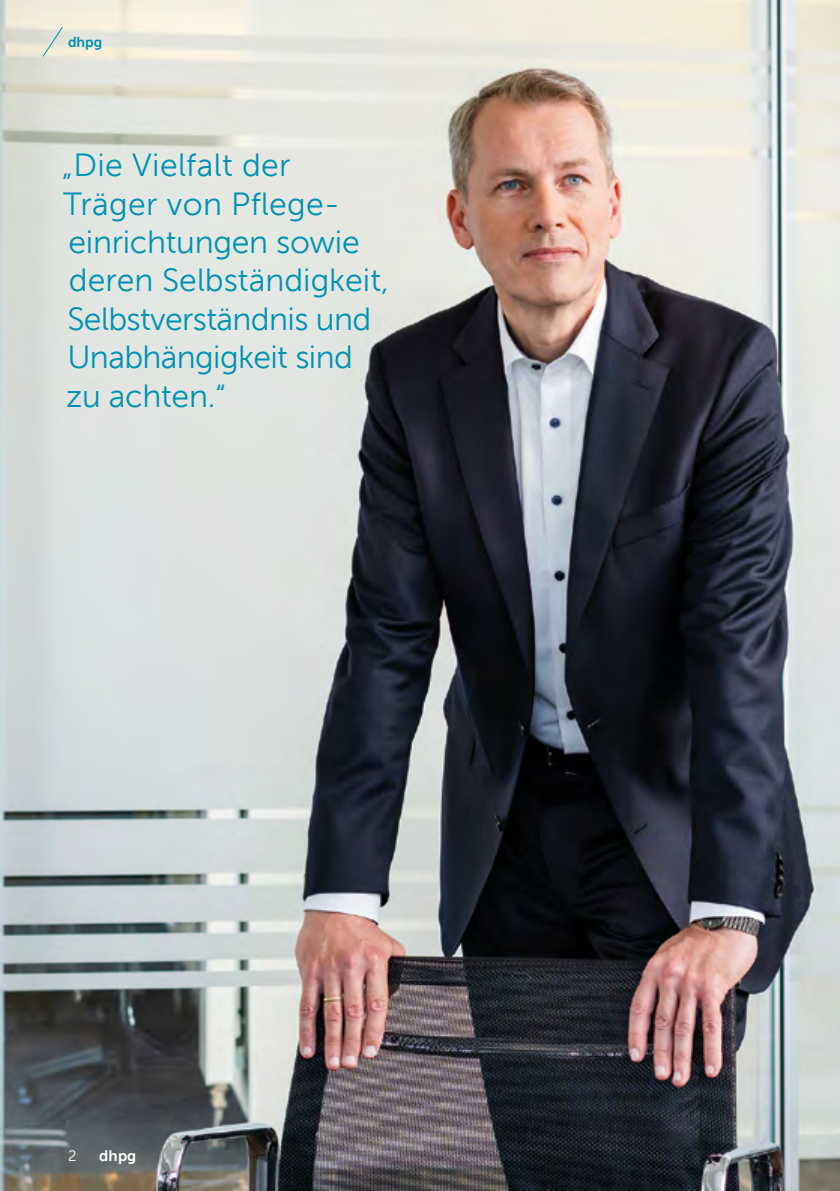
<style>
.page{position:relative;width:840px;height:1191px;background:#fff}
.page>*{position:absolute;margin:0;border:0;box-sizing:border-box;transform-origin:0 0}
.t1{font:700 32px/38.4px "Museofordhpg";letter-spacing:-.01em;color:#0091b3}
.t2{font:800 15px "Museofordhpg";color:#fff}
.t3{font:700 15px "Museofordhpg";color:#fff}
.t4{font:800 14px "Museofordhpg";color:#0091b3}
</style>
<div class="page">
<img style="left:0;top:0;width:839px;height:1191px">
<svg style="left:42px;top:26px;width:22px;height:32px"></svg>
<p class="t4" style="left:68px;top:35px;width:36px">dhpg</p>
<p class="t1" style="left:62px;top:146px;width:328px">„Die Vielfalt der<br>Träger von Pflege&shy;einrichtungen sowie deren Selbständigkeit,<br>Selbstverständnis und<br>Unabhängigkeit sind zu achten.“</p>
<p class="t3" style="left:68px;top:1147px;width:10px">2</p>
<p class="t2" style="left:99px;top:1147px;width:39px">dhpg</p>
</div>
